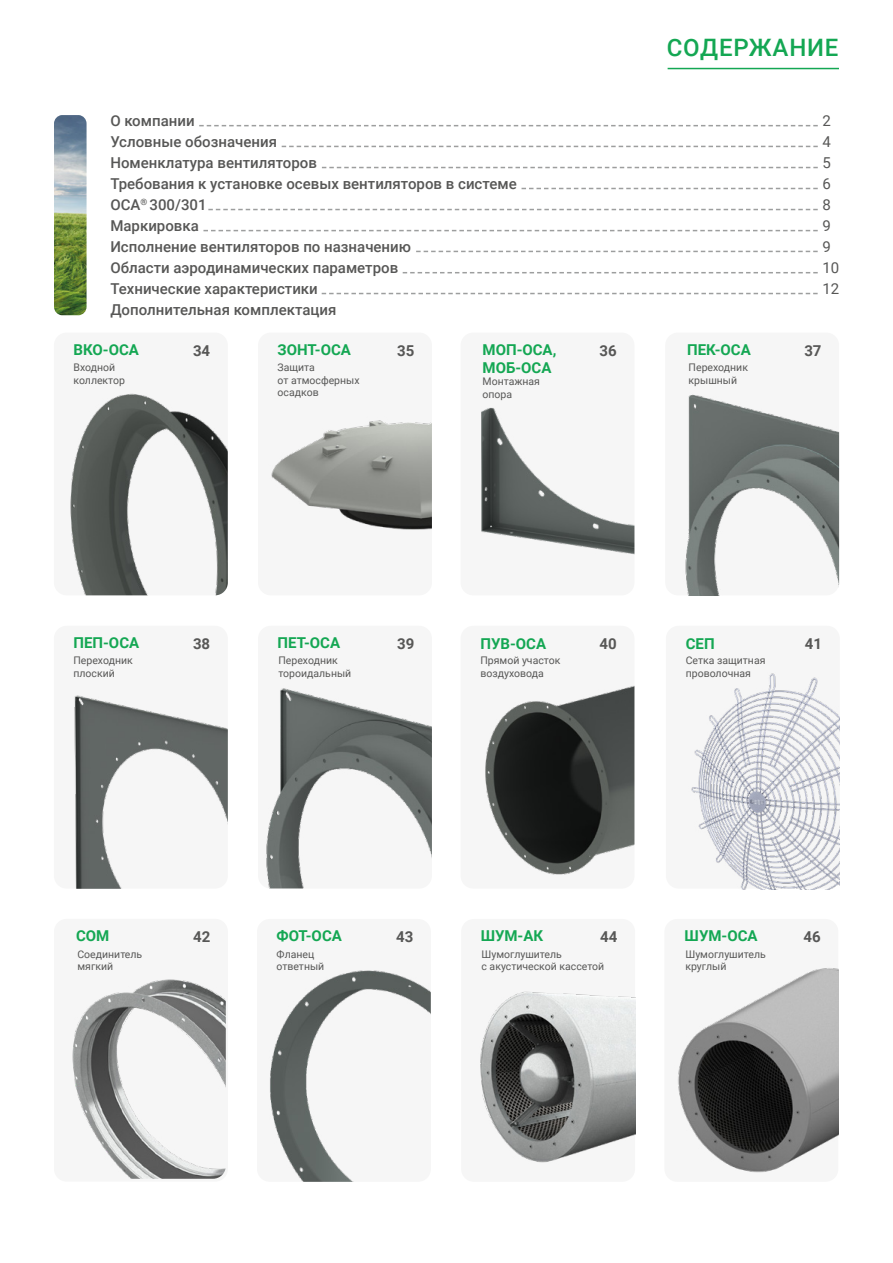
<style>
.page{position:relative;width:893px;height:1263px;background:#fff}
.page>*{position:absolute;margin:0;border:0;box-sizing:border-box;transform-origin:0 0}
.t1{font:500 24px "Roboto";letter-spacing:.035em;color:#14a753}
.t2{font:500 15px/21px "Roboto";color:#575756}
.t3{font:700 15px/18px "Roboto";color:#14a753}
.t4{font:700 15px "Roboto";color:#575756}
.t5{font:15px/21px "Roboto";color:#575756}
.t6{font:10.5px/12.6px "Roboto";color:#575756}
</style>
<div class="page">
<hr style="left:668px;top:68px;width:171px;height:1px;background:#14a753">
<img style="left:54px;top:115px;width:33px;height:200px">
<svg style="left:199px;top:125px;width:619px;height:1px"></svg>
<svg style="left:282px;top:146px;width:536px;height:1px"></svg>
<svg style="left:322px;top:167px;width:496px;height:1px"></svg>
<svg style="left:522px;top:188px;width:296px;height:1px"></svg>
<svg style="left:208px;top:209px;width:610px;height:1px"></svg>
<svg style="left:203px;top:230px;width:615px;height:1px"></svg>
<svg style="left:416px;top:251px;width:402px;height:1px"></svg>
<svg style="left:403px;top:272px;width:415px;height:1px"></svg>
<svg style="left:322px;top:293px;width:496px;height:1px"></svg>
<div style="left:665px;top:333px;width:174px;height:262px;background:#f6f6f6;border-radius:13px"></div>
<div style="left:664px;top:919px;width:174px;height:263px;background:#f6f6f6;border-radius:13px"></div>
<div style="left:54px;top:919px;width:174px;height:262px;background:#f6f6f6;border-radius:13px"></div>
<div style="left:54px;top:333px;width:174px;height:262px;background:#f6f6f6;border-radius:13px"></div>
<div style="left:257px;top:919px;width:174px;height:263px;background:#f6f6f6;border-radius:13px"></div>
<div style="left:54px;top:626px;width:174px;height:262px;background:#f6f6f6;border-radius:13px"></div>
<div style="left:258px;top:333px;width:174px;height:262px;background:#f6f6f6;border-radius:13px"></div>
<div style="left:461px;top:919px;width:174px;height:263px;background:#f6f6f6;border-radius:13px"></div>
<div style="left:258px;top:626px;width:174px;height:262px;background:#f6f6f6;border-radius:13px"></div>
<div style="left:461px;top:333px;width:173px;height:262px;background:#f6f6f6;border-radius:13px"></div>
<div style="left:461px;top:626px;width:173px;height:262px;background:#f6f6f6;border-radius:13px"></div>
<img style="left:485px;top:686px;width:149px;height:189px">
<div style="left:666px;top:626px;width:174px;height:262px;background:#f6f6f6;border-radius:13px"></div>
<img style="left:70px;top:393px;width:158px;height:202px">
<img style="left:271px;top:420px;width:161px;height:110px">
<img style="left:481px;top:407px;width:153px;height:148px">
<img style="left:685px;top:394px;width:154px;height:202px">
<img style="left:74px;top:695px;width:154px;height:194px">
<img style="left:270px;top:970px;width:161px;height:212px">
<img style="left:480px;top:991px;width:155px;height:172px">
<img style="left:678px;top:968px;width:161px;height:205px">
<img style="left:266px;top:688px;width:166px;height:200px">
<img style="left:691px;top:673px;width:149px;height:217px">
<img style="left:72px;top:979px;width:154px;height:200px">
<h1 class="t1" style="left:667px;top:31px;width:173px">СОДЕРЖАНИЕ</h1>
<p class="t2" style="left:110px;top:110px;width:408px">О компании<br>Условные обозначения<br>Номенклатура вентиляторов<br>Требования к установке осевых вентиляторов в системе<br>ОСА<sup>®</sup> 300/301<br>Маркировка<br>Исполнение вентиляторов по назначению<br>Области аэродинамических параметров<br>Технические характеристики<br>Дополнительная комплектация</p>
<h2 class="t5" style="left:822px;top:110px;width:18px">2<br>4<br>5<br>6<br>8<br>9<br>9<br>10<br>12</h2>
<h2 class="t3" style="left:73px;top:340px;width:67px">ВКО-ОСА</h2>
<h2 class="t3" style="left:278px;top:340px;width:75px">ЗОНТ-ОСА</h2>
<h2 class="t3" style="left:483px;top:340px;width:75px">МОП-ОСА,<br>МОБ-ОСА</h2>
<h2 class="t3" style="left:687px;top:340px;width:65px">ПЕК-ОСА</h2>
<h2 class="t4" style="left:193px;top:340px;width:19px">34</h2>
<h2 class="t4" style="left:397px;top:340px;width:19px">35</h2>
<h2 class="t4" style="left:600px;top:340px;width:19px">36</h2>
<h2 class="t4" style="left:804px;top:340px;width:19px">37</h2>
<p class="t6" style="left:73px;top:361px;width:53px">Входной коллектор</p>
<p class="t6" style="left:278px;top:361px;width:83px">Защита<br>от атмосферных осадков</p>
<p class="t6" style="left:689px;top:361px;width:61px">Переходник крышный</p>
<p class="t6" style="left:483px;top:375px;width:59px">Монтажная опора</p>
<h2 class="t3" style="left:73px;top:633px;width:67px">ПЕП-ОСА</h2>
<p class="t6" style="left:73px;top:654px;width:61px">Переходник плоский</p>
<h2 class="t4" style="left:193px;top:633px;width:19px">38</h2>
<h2 class="t3" style="left:278px;top:633px;width:64px">ПЕТ-ОСА</h2>
<p class="t6" style="left:278px;top:654px;width:74px">Переходник тороидальный</p>
<h2 class="t3" style="left:480px;top:634px;width:67px">ПУВ-ОСА</h2>
<h2 class="t3" style="left:686px;top:634px;width:30px">СЕП</h2>
<h2 class="t4" style="left:397px;top:633px;width:19px">39</h2>
<h2 class="t4" style="left:600px;top:633px;width:19px">40</h2>
<h2 class="t4" style="left:805px;top:633px;width:19px">41</h2>
<p class="t6" style="left:480px;top:654px;width:81px">Прямой участок воздуховода</p>
<p class="t6" style="left:686px;top:654px;width:81px">Сетка защитная проволочная</p>
<h2 class="t3" style="left:76px;top:926px;width:35px">СОМ</h2>
<p class="t6" style="left:77px;top:947px;width:66px">Соединитель мягкий</p>
<h2 class="t3" style="left:277px;top:926px;width:67px">ФОТ-ОСА</h2>
<h2 class="t3" style="left:481px;top:926px;width:64px">ШУМ-АК</h2>
<h2 class="t3" style="left:685px;top:926px;width:75px">ШУМ-ОСА</h2>
<h2 class="t4" style="left:193px;top:926px;width:19px">42</h2>
<h2 class="t4" style="left:600px;top:926px;width:19px">44</h2>
<h2 class="t4" style="left:804px;top:926px;width:19px">46</h2>
<h2 class="t4" style="left:396px;top:926px;width:19px">43</h2>
<p class="t6" style="left:277px;top:947px;width:49px">Фланец ответный</p>
<p class="t6" style="left:481px;top:947px;width:124px">Шумоглушитель<br>с акустической кассетой</p>
<p class="t6" style="left:685px;top:947px;width:82px">Шумоглушитель круглый</p>
</div>
